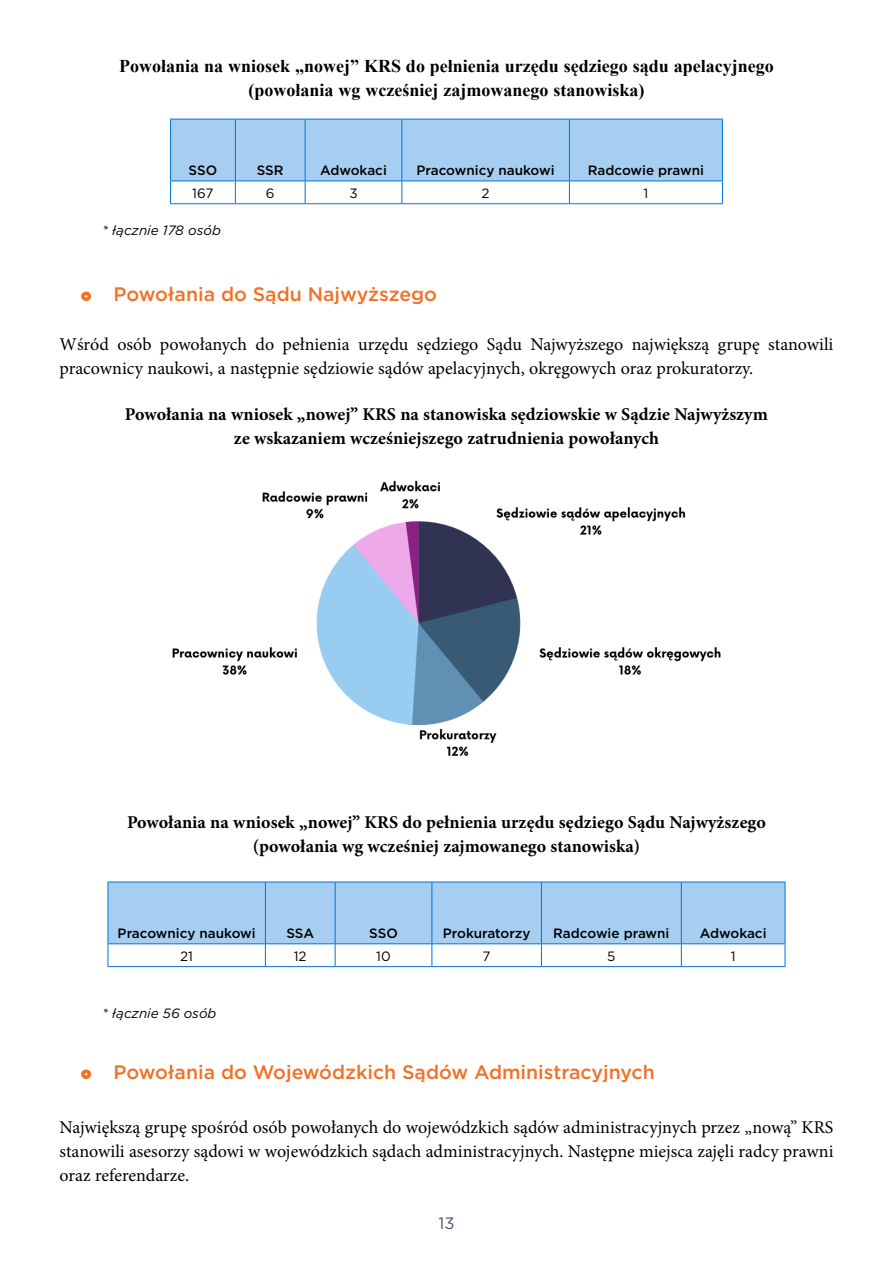
<style>
.page{position:relative;width:893px;height:1263px;background:#fff}
.page>*{position:absolute;margin:0;border:0;box-sizing:border-box;transform-origin:0 0}
.t1{font:500 19.5px "Gotham";color:#f17125}
.t2{font:18px/24px "Minion Pro";color:#000}
.t3{font:700 18px/24px "Minion Pro";color:#000;text-align:center}
.t4{font:700 18px/24px "Times New Roman";color:#000;text-align:center}
.t5{font:16.5px "Gotham";color:#44546a}
.t6{font:500 13.5px "Gotham";color:#000}
.t7{font:italic 13.5px "Gotham";color:#000}
.t8{font:13.5px "Gotham";color:#000}
.s1{font-family:"Bauhaus 93";font-weight:400}
</style>
<div class="page">
<svg style="left:170px;top:119px;width:553px;height:84px"></svg>
<hr style="left:170px;top:203px;width:65px;height:1px;background:#0174d7">
<hr style="left:235px;top:203px;width:70px;height:1px;background:#0174d7">
<hr style="left:305px;top:203px;width:97px;height:1px;background:#0174d7">
<hr style="left:402px;top:203px;width:167px;height:1px;background:#0174d7">
<hr style="left:569px;top:203px;width:154px;height:1px;background:#0174d7">
<svg style="left:108px;top:882px;width:678px;height:84px"></svg>
<hr style="left:108px;top:966px;width:157px;height:1px;background:#0174d7">
<hr style="left:265px;top:966px;width:70px;height:1px;background:#0174d7">
<hr style="left:335px;top:966px;width:97px;height:1px;background:#0174d7">
<hr style="left:432px;top:966px;width:109px;height:1px;background:#0174d7">
<hr style="left:541px;top:966px;width:140px;height:1px;background:#0174d7">
<hr style="left:681px;top:966px;width:104px;height:1px;background:#0174d7">
<img style="left:172px;top:480px;width:549px;height:276px">
<p class="t4" style="left:119px;top:53px;width:656px">Powołania na wniosek „nowej” KRS do pełnienia urzędu sędziego sądu apelacyjnego (powołania wg wcześniej zajmowanego stanowiska)</p>
<p class="t6" style="left:189px;top:161px;width:30px">SSO</p>
<p class="t6" style="left:257px;top:161px;width:28px">SSR</p>
<p class="t6" style="left:320px;top:161px;width:68px">Adwokaci</p>
<p class="t6" style="left:417px;top:161px;width:140px">Pracownicy naukowi</p>
<p class="t6" style="left:588px;top:161px;width:118px">Radcowie prawni</p>
<p class="t8" style="left:192px;top:184px;width:23px">167</p>
<p class="t8" style="left:266px;top:184px;width:10px">6</p>
<p class="t8" style="left:349px;top:184px;width:10px">3</p>
<p class="t8" style="left:482px;top:184px;width:10px">2</p>
<p class="t8" style="left:643px;top:184px;width:6px">1</p>
<p class="t7" style="left:102px;top:221px;width:120px">* łącznie 178 osób</p>
<p class="t1" style="left:81px;top:281px;width:358px"><span class="s1">o</span> Powołania do Sądu Najwyższego</p>
<p class="t2" style="left:60px;top:333px;width:775px">Wśród osób powołanych do pełnienia urzędu sędziego Sądu Najwyższego największą grupę stanowili pracownicy naukowi, a następnie sędziowie sądów apelacyjnych, okręgowych oraz prokuratorzy.</p>
<p class="t3" style="left:125px;top:402px;width:645px">Powołania na wniosek „nowej” KRS na stanowiska sędziowskie w Sądzie Najwyższym ze wskazaniem wcześniejszego zatrudnienia powołanych</p>
<p class="t3" style="left:127px;top:810px;width:640px">Powołania na wniosek „nowej” KRS do pełnienia urzędu sędziego Sądu Najwyższego (powołania wg wcześniej zajmowanego stanowiska)</p>
<p class="t6" style="left:118px;top:924px;width:140px">Pracownicy naukowi</p>
<p class="t6" style="left:286px;top:924px;width:29px">SSA</p>
<p class="t6" style="left:369px;top:924px;width:30px">SSO</p>
<p class="t6" style="left:443px;top:924px;width:89px">Prokuratorzy</p>
<p class="t6" style="left:553px;top:924px;width:118px">Radcowie prawni</p>
<p class="t6" style="left:700px;top:924px;width:68px">Adwokaci</p>
<p class="t8" style="left:180px;top:947px;width:14px">21</p>
<p class="t8" style="left:294px;top:947px;width:14px">12</p>
<p class="t8" style="left:376px;top:947px;width:16px">10</p>
<p class="t8" style="left:483px;top:947px;width:10px">7</p>
<p class="t8" style="left:607px;top:947px;width:10px">5</p>
<p class="t8" style="left:731px;top:947px;width:6px">1</p>
<p class="t7" style="left:102px;top:1004px;width:116px">* łącznie 56 osób</p>
<p class="t1" style="left:81px;top:1059px;width:575px"><span class="s1">o</span> Powołania do Wojewódzkich Sądów Administracyjnych</p>
<p class="t2" style="left:60px;top:1115px;width:775px;text-align:justify">Największą grupę spośród osób powołanych do wojewódzkich sądów administracyjnych przez „nową” KRS stanowili asesorzy sądowi w wojewódzkich sądach administracyjnych. Następne miejsca zajęli radcy prawni oraz referendarze.</p>
<p class="t5" style="left:438px;top:1213px;width:18px">13</p>
</div>
